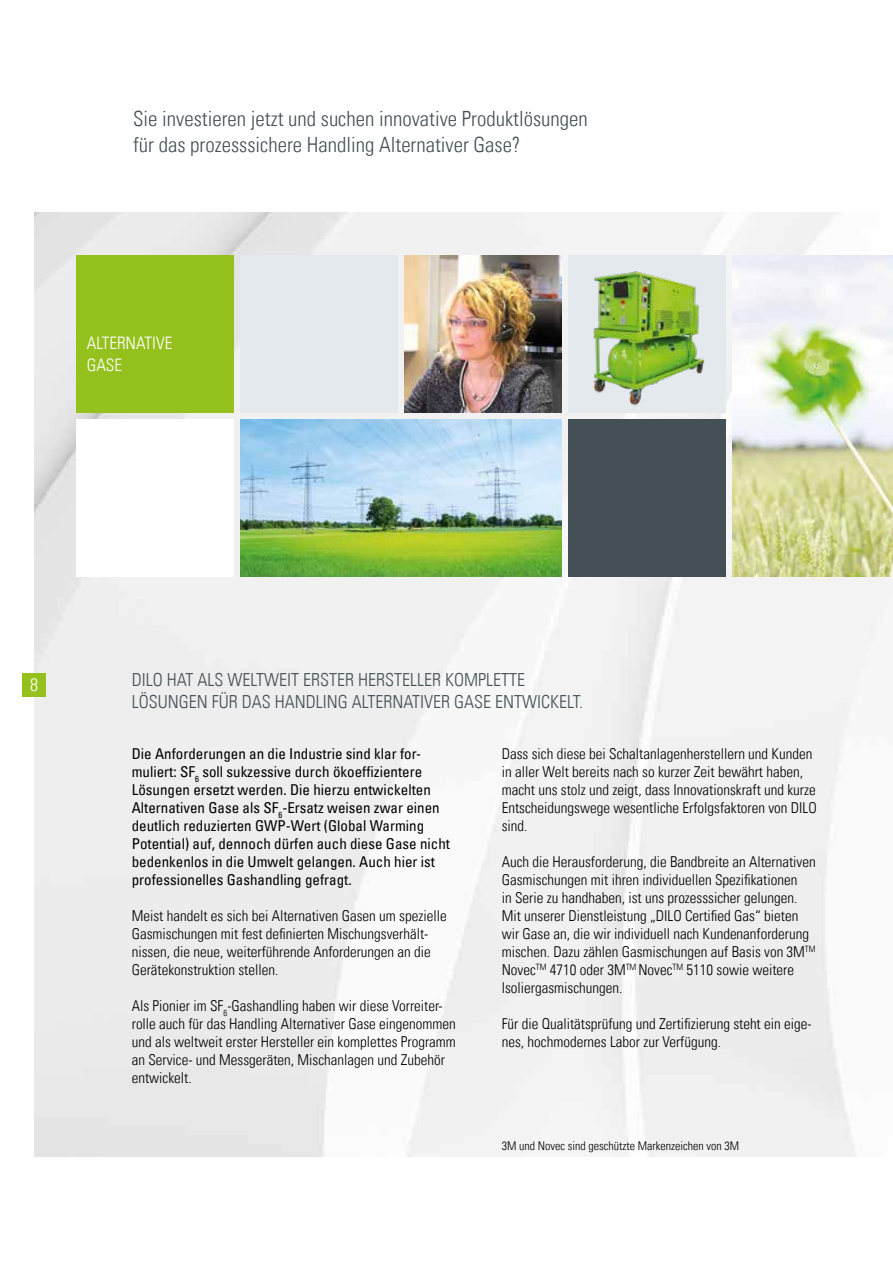
<style>
.page{position:relative;width:893px;height:1263px;background:#fff}
.page>*{position:absolute;margin:0;border:0;box-sizing:border-box;transform-origin:0 0}
.t1{font:300 condensed 21px/25.2px "Univers LT";color:#445055}
.t2{font:300 condensed 18px/22.5px "Univers LT";color:#445055}
.t3{font:300 condensed 18px "Univers LT";color:#fff}
.t4{font:300 condensed 17.25px/22.5px "Univers LT";color:#fff}
.t5{font:300 condensed 15px/18px "Univers LT";color:#000}
.t6{font:condensed 15px/18px "Univers LT";color:#000}
.t7{font:300 condensed 12px "Univers LT";color:#000}
</style>
<div class="page">
<img style="left:34px;top:213px;width:859px;height:944px">
<div style="left:22px;top:673px;width:24px;height:24px;background:#95c11f"></div>
<img style="left:732px;top:255px;width:161px;height:322px">
<img style="left:404px;top:255px;width:158px;height:158px">
<img style="left:568px;top:255px;width:158px;height:158px">
<img style="left:240px;top:419px;width:322px;height:158px">
<div style="left:77px;top:419px;width:157px;height:158px;background:#fff"></div>
<div style="left:240px;top:255px;width:158px;height:158px;background:#e3e9ec"></div>
<div style="left:568px;top:419px;width:158px;height:158px;background:#445055"></div>
<div style="left:77px;top:255px;width:157px;height:158px;background:#95c11f"></div>
<h1 class="t1" style="left:133px;top:106px;width:456px">Sie investieren jetzt und suchen innovative Produktlösungen für das prozesssichere Handling Alternativer Gase?</h1>
<p class="t4" style="left:87px;top:331px;width:87px">ALTERNATIVE<br>GASE</p>
<p class="t3" style="left:30px;top:674px;width:9px">8</p>
<p class="t2" style="left:132px;top:668px;width:453px">DILO HAT ALS WELTWEIT ERSTER HERSTELLER KOMPLETTE<br>LÖSUNGEN FÜR DAS HANDLING ALTERNATIVER GASE ENTWICKELT.</p>
<p class="t6" style="left:132px;top:745px;width:320px">Die Anforderungen an die Industrie sind klar for&shy;muliert: SF<sub>6</sub> soll sukzessive durch ökoeffizientere Lösungen ersetzt werden. Die hierzu entwickelten Alternativen Gase als SF<sub>6</sub>-Ersatz weisen zwar einen deutlich reduzierten GWP-Wert (Global Warming Potential) auf, dennoch dürfen auch diese Gase nicht bedenkenlos in die Umwelt gelangen. Auch hier ist professionelles Gashandling gefragt.</p>
<p class="t5" style="left:132px;top:907px;width:316px">Meist handelt es sich bei Alternativen Gasen um spezielle Gasmischungen mit fest definierten Mischungsverhält&shy;nissen, die neue, weiterführende Anforderungen an die Gerätekonstruktion stellen.</p>
<p class="t5" style="left:132px;top:997px;width:326px">Als Pionier im SF<sub>6</sub>-Gashandling haben wir diese Vorreiter&shy;rolle auch für das Handling Alternativer Gase eingenommen und als weltweit erster Hersteller ein komplettes Programm an Service- und Messgeräten, Mischanlagen und Zubehör entwickelt.</p>
<p class="t5" style="left:502px;top:745px;width:316px">Dass sich diese bei Schaltanlagenherstellern und Kunden in aller Welt bereits nach so kurzer Zeit bewährt haben, macht uns stolz und zeigt, dass Innovationskraft und kurze Entscheidungswege wesentliche Erfolgsfaktoren von DILO sind.</p>
<p class="t5" style="left:502px;top:853px;width:316px">Auch die Herausforderung, die Bandbreite an Alternativen Gasmischungen mit ihren individuellen Spezifikationen<br>in Serie zu handhaben, ist uns prozesssicher gelungen.<br>Mit unserer Dienstleistung „DILO Certified Gas“ bieten wir Gase an, die wir individuell nach Kundenanforderung mischen. Dazu zählen Gasmischungen auf Basis von 3M<sup>TM </sup>Novec<sup>TM</sup> 4710 oder 3M<sup>TM</sup> Novec<sup>TM</sup> 5110 sowie weitere Isoliergasmischungen.</p>
<p class="t5" style="left:502px;top:1015px;width:311px">Für die Qualitätsprüfung und Zertifizierung steht ein eige&shy;nes, hochmodernes Labor zur Verfügung.</p>
<p class="t7" style="left:502px;top:1138px;width:239px">3M und Novec sind geschützte Markenzeichen von 3M</p>
</div>
